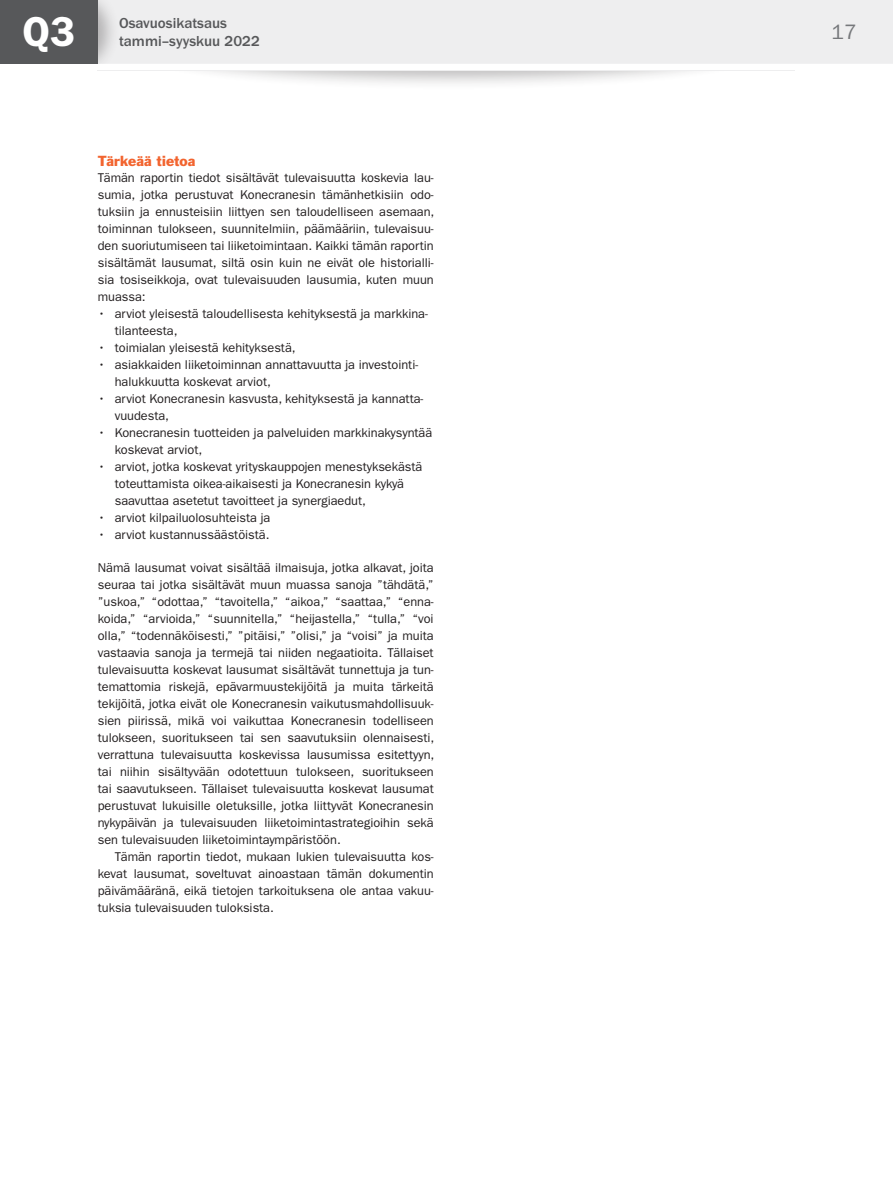
<style>
.page{position:relative;width:893px;height:1191px;background:#fff}
.page>*{position:absolute;margin:0;border:0;box-sizing:border-box;transform-origin:0 0}
.t1{font:600 42px "ITC Franklin Gothic Std";color:#fff}
.t2{font:21px "ITC Franklin Gothic Std";color:#76787b}
.t3{font:500 15px/18px "ITC Franklin Gothic Std";color:#57585a}
.t4{font:13.5px "Franklin Gothic Std";letter-spacing:.01em;color:#f2642f}
.fi_P_1_base{font:12.75px/17px "ITC Franklin Gothic Std";letter-spacing:-.005em;color:#231f20}
.fi_P_1_base_indent{font:12.75px/17px "ITC Franklin Gothic Std";letter-spacing:-.005em;color:#231f20;text-align:justify}
</style>
<div class="page">
<div style="left:138px;top:2px;width:623px;height:89px;background:#231f20;opacity:.3"></div>
<div style="left:0;top:53px;width:893px;height:17px;background:#fff"></div>
<div style="left:120px;top:0;width:773px;height:64px;background:#eeeeef"></div>
<div style="left:98px;top:0;width:22px;height:64px;background:#231f20;opacity:.3"></div>
<div style="left:0;top:0;width:98px;height:64px;background:#57585a"></div>
<h1 class="t1" style="left:22px;top:7px;width:54px">Q3</h1>
<p class="t3" style="left:119px;top:14px;width:142px">Osavuosikatsaus tammi–syyskuu 2022</p>
<p class="t4" style="left:98px;top:152px;width:99px">Tärkeää tietoa</p>
<p class="fi_P_1_base" style="left:98px;top:170px;width:338px;text-align:justify">Tämän raportin tiedot sisältävät tulevaisuutta koskevia lau&shy;sumia, jotka perustuvat Konecranesin tämänhetkisiin odo&shy;tuksiin ja ennusteisiin liittyen sen taloudelliseen asemaan, toiminnan tulokseen, suunnitelmiin, päämääriin, tulevaisuu&shy;den suoriutumiseen tai liiketoimintaan. Kaikki tämän raportin sisältämät lausumat, siltä osin kuin ne eivät ole historialli&shy;sia tosiseikkoja, ovat tulevaisuuden lausumia, kuten muun muassa:</p>
<p class="fi_P_1_base" style="left:115px;top:305px;width:315px;text-indent:-17px">• arviot yleisestä taloudellisesta kehityksestä ja markkina&shy;tilanteesta,</p>
<p class="fi_P_1_base" style="left:98px;top:339px;width:199px">• toimialan yleisestä kehityksestä,</p>
<p class="fi_P_1_base" style="left:115px;top:356px;width:305px;text-indent:-17px">• asiakkaiden liiketoiminnan annattavuutta ja investointi&shy;halukkuutta koskevat arviot,</p>
<p class="fi_P_1_base" style="left:115px;top:390px;width:310px;text-indent:-17px">• arviot Konecranesin kasvusta, kehityksestä ja kannatta&shy;vuudesta,</p>
<p class="fi_P_1_base" style="left:115px;top:424px;width:319px;text-indent:-17px">• Konecranesin tuotteiden ja palveluiden markkinakysyntää koskevat arviot,</p>
<p class="fi_P_1_base" style="left:115px;top:458px;width:309px;text-indent:-17px">• arviot, jotka koskevat yrityskauppojen menestyksekästä toteuttamista oikea-aikaisesti ja Konecranesin kykyä saavuttaa asetetut tavoitteet ja synergiaedut,</p>
<p class="fi_P_1_base" style="left:98px;top:509px;width:174px">• arviot kilpailuolosuhteista ja</p>
<p class="fi_P_1_base" style="left:98px;top:526px;width:173px">• arviot kustannussäästöistä.</p>
<p class="fi_P_1_base" style="left:98px;top:560px;width:338px;text-align:justify">Nämä lausumat voivat sisältää ilmaisuja, jotka alkavat, joita seuraa tai jotka sisältävät muun muassa sanoja ”tähdätä,” ”uskoa,” “odottaa,” “tavoitella,” “aikoa,” “saattaa,” “enna&shy;koida,” “arvioida,” “suunnitella,” “heijastella,” “tulla,” “voi olla,” “todennäköisesti,” ”pitäisi,” ”olisi,” ja “voisi” ja muita vastaavia sanoja ja termejä tai niiden negaatioita. Tällaiset tulevaisuutta koskevat lausumat sisältävät tunnettuja ja tun&shy;temattomia riskejä, epävarmuustekijöitä ja muita tärkeitä tekijöitä, jotka eivät ole Konecranesin vaikutusmahdollisuuk&shy;sien piirissä, mikä voi vaikuttaa Konecranesin todelliseen tulokseen, suoritukseen tai sen saavutuksiin olennaisesti, verrattuna tulevaisuutta koskevissa lausumissa esitettyyn, tai niihin sisältyvään odotettuun tulokseen, suoritukseen tai saavutukseen. Tällaiset tulevaisuutta koskevat lausumat perustuvat lukuisille oletuksille, jotka liittyvät Konecranesin nykypäivän ja tulevaisuuden liiketoimintastrategioihin sekä sen tulevaisuuden liiketoimintaympäristöön.</p>
<p class="fi_P_1_base_indent" style="left:98px;top:848px;width:337px;text-indent:17px">Tämän raportin tiedot, mukaan lukien tulevaisuutta kos&shy;kevat lausumat, soveltuvat ainoastaan tämän dokumentin päivämääränä, eikä tietojen tarkoituksena ole antaa vakuu&shy;tuksia tulevaisuuden tuloksista.</p>
<h2 class="t2" style="left:831px;top:20px;width:27px">17</h2>
</div>
